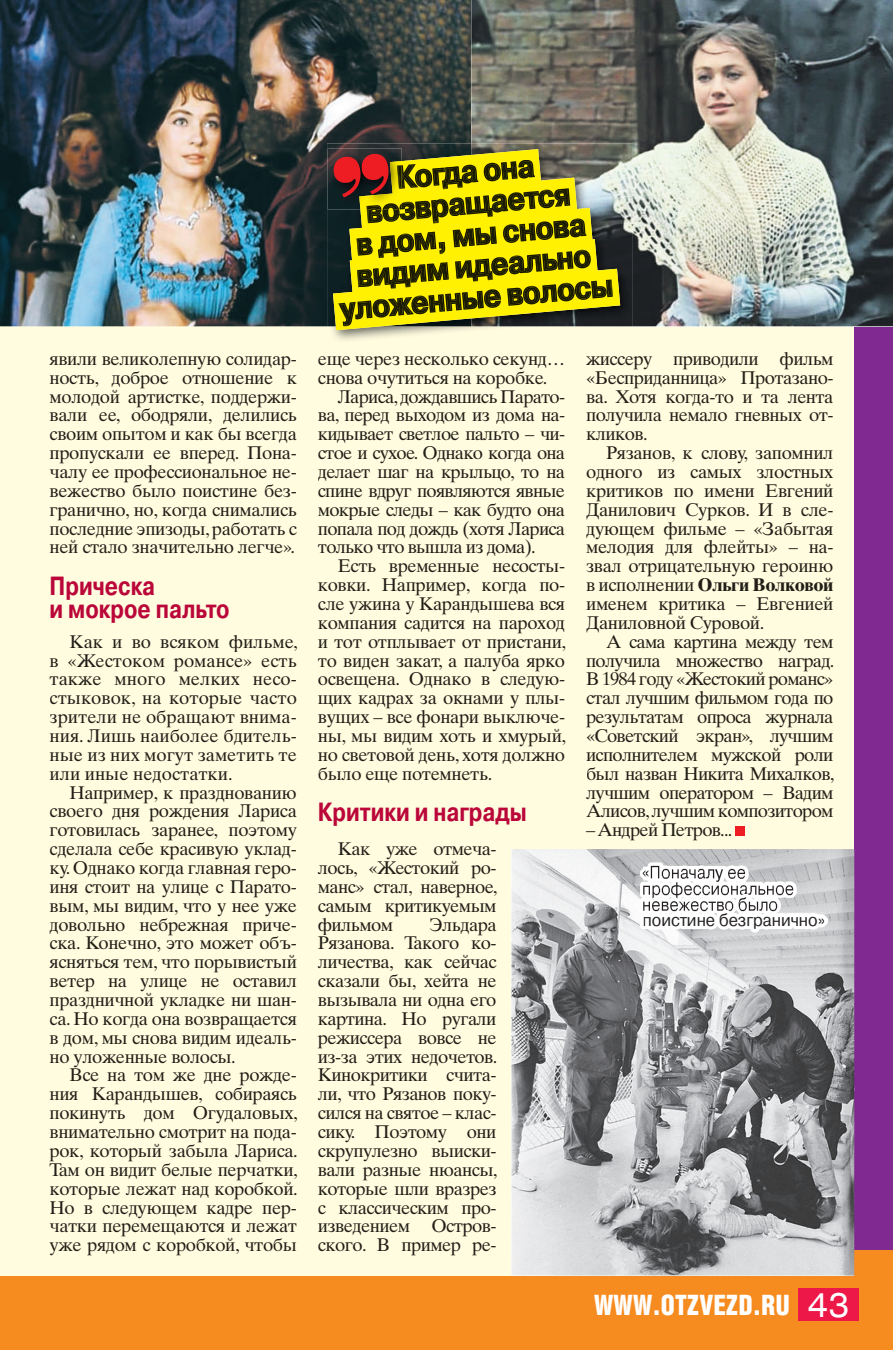
<style>
.page{position:relative;width:893px;height:1350px;background:#fff}
.page>*{position:absolute;margin:0;border:0;box-sizing:border-box;transform-origin:0 0}
.t1{font:700 31.5px/31.5px "Pragmatica";color:#191a00;text-align:center;scale:.9 1}
.t2{font:900 28.18px "Helios Cond";color:#fff;scale:.92 1}
.t3{font:700 26.25px/22.8px "Pragmatica";color:#ba0639;scale:.81 1}
.t4{font:18.38px/18.9px "Times Ten LTCYR";letter-spacing:-.02em;color:#211e17;text-align:justify}
.t5{font:18.38px "Times Ten LTCYR";letter-spacing:-.04em;color:#211e17}
.t6{font:17.5px "Pragmatica";color:#231f20;scale:.93 1}
.s1{font-weight:700}
.s2{font-family:"Helios Ext";font-weight:400;font-size:33.43px}
</style>
<div class="page">
<div style="left:0;top:0;width:893px;height:1349px;background:#802990"></div>
<div style="left:0;top:1250px;width:893px;height:99px;background:#f68b1f"></div>
<div style="left:0;top:27px;width:853px;height:1248px;background:#fffce0"></div>
<div style="left:798px;top:1288px;width:60px;height:32px;background:#ed1748"></div>
<div style="left:735px;top:826px;width:10px;height:10px;background:#ee1d23"></div>
<img style="left:0;top:0;width:471px;height:326px">
<img style="left:471px;top:0;width:422px;height:326px">
<img style="left:327px;top:326px;width:306px;height:14px">
<img style="left:327px;top:143px;width:306px;height:183px">
<img style="left:328px;top:148px;width:74px;height:62px">
<svg style="left:333px;top:149px;width:287px;height:181px;background:#b0a416"></svg>
<img style="left:511px;top:849px;width:343px;height:426px">
<svg style="left:640px;top:909px;width:188px;height:23px;background:#f6f6f7"></svg>
<img style="left:640px;top:862px;width:157px;height:51px">
<p class="t4" style="left:50px;top:349px;width:249px">явили великолепную солидар&shy;ность, доброе отношение к молодой артистке, поддержи&shy;вали ее, ободряли, делились своим опытом и как бы всегда пропускали ее вперед. Пона&shy;чалу ее профессиональное не&shy;вежество было поистине без&shy;гранично, но, когда снимались последние эпизоды, работать с ней стало значительно легче».</p>
<h3 class="t3" style="left:50px;top:575px;width:224px">Прическа<br>и мокрое пальто</h3>
<p class="t4" style="left:50px;top:632px;width:250px;text-indent:20px">Как и во всяком фильме, в «Жестоком романсе» есть также много мелких несо&shy;стыковок, на которые часто зрители не обращают внима&shy;ния. Лишь наиболее бдитель&shy;ные из них могут заметить те или иные недостатки.</p>
<p class="t4" style="left:50px;top:782px;width:249px;text-indent:20px">Например, к празднованию своего дня рождения Лариса готовилась заранее, поэтому сделала себе красивую уклад&shy;ку. Однако когда главная геро&shy;иня стоит на улице с Парато&shy;вым, мы видим, что у нее уже довольно небрежная приче&shy;ска. Конечно, это может объ&shy;ясняться тем, что порывистый ветер на улице не оставил праздничной укладке ни шан&shy;са. Но когда она возвращается в дом, мы снова видим идеаль&shy;но уложенные волосы.</p>
<p class="t4" style="left:50px;top:1065px;width:250px;text-indent:20px">Все на том же дне рожде&shy;ния Карандышев, собираясь покинуть дом Огудаловых, внимательно смотрит на пода&shy;рок, который забыла Лариса.<br>Там он видит белые перчатки, которые лежат над коробкой.<br>Но в следующем кадре пер&shy;чатки перемещаются и лежат уже рядом с коробкой, чтобы</p>
<h1 class="t1" style="left:362px;top:165px;width:230px;rotate:-5deg">Когда она возв а ается</h1>
<h1 class="t1" style="left:352px;top:198px;width:155px;text-align:left;text-indent:78px;rotate:-5deg">р щ вдо ,</h1>
<h1 class="t1" style="left:412px;top:224px;width:193px;rotate:-5deg">м мы снова</h1>
<h1 class="t1" style="left:355px;top:261px;width:263px;rotate:-5deg">видим идеально</h1>
<h1 class="t1" style="left:338px;top:294px;width:307px;rotate:-5deg">уложенные волосы</h1>
<p class="t4" style="left:318px;top:349px;width:249px">еще через несколько секунд…</p>
<p class="t4" style="left:318px;top:368px;width:231px">снова очутиться на коробке.</p>
<p class="t5" style="left:338px;top:385px;width:229px">Лариса, дождавшись Парато-</p>
<p class="t5" style="left:318px;top:404px;width:249px">ва, перед выходом из дома на-</p>
<p class="t5" style="left:318px;top:423px;width:249px">кидывает светлое пальто – чи-</p>
<p class="t5" style="left:318px;top:442px;width:249px">стое и сухое. Однако когда она</p>
<p class="t5" style="left:318px;top:461px;width:249px">делает шаг на крыльцо, то на</p>
<p class="t5" style="left:318px;top:479px;width:249px">спине вдруг появляются явные</p>
<p class="t5" style="left:318px;top:498px;width:249px">мокрые следы – как будто она</p>
<p class="t5" style="left:318px;top:517px;width:249px">попала под дождь (хотя Лариса</p>
<p class="t5" style="left:318px;top:536px;width:219px">только что вышла из дома).</p>
<p class="t4" style="left:338px;top:556px;width:229px">Есть временные несосты-</p>
<p class="t4" style="left:318px;top:575px;width:249px">ковки. Например, когда по-</p>
<p class="t4" style="left:318px;top:594px;width:249px">сле ужина у Карандышева вся</p>
<p class="t4" style="left:318px;top:613px;width:249px">компания садится на пароход</p>
<p class="t4" style="left:318px;top:632px;width:250px">и тот отплывает от пристани,</p>
<p class="t4" style="left:318px;top:650px;width:249px">то виден закат, а палуба ярко</p>
<p class="t4" style="left:318px;top:669px;width:249px">освещена. Однако в следую-</p>
<p class="t4" style="left:318px;top:688px;width:249px">щих кадрах за окнами у плы-</p>
<p class="t4" style="left:318px;top:707px;width:249px">вущих – все фонари выключе-</p>
<p class="t4" style="left:318px;top:726px;width:250px">ны, мы видим хоть и хмурый,</p>
<p class="t4" style="left:318px;top:745px;width:249px">но световой день, хотя должно</p>
<p class="t4" style="left:318px;top:764px;width:176px">было еще потемнеть.</p>
<h3 class="t3" style="left:318px;top:801px;width:259px">Критики и награды</h3>
<p class="t4" style="left:318px;top:839px;width:181px;text-indent:20px">Как уже отмеча&shy;лось, «Жестокий ро&shy;манс» стал, наверное, самым критикуемым фильмом</p>
<p class="t4" style="left:318px;top:914px;width:181px;text-indent:112px">Эльдара Рязанова. Такого ко&shy;личества, как сейчас сказали бы, хейта не вызывала ни одна его картина. Но ругали режиссера вовсе не из-за этих недочетов.<br>Кинокритики счита&shy;ли, что Рязанов поку&shy;сился на святое – клас&shy;сику. Поэтому они скрупулезно выиски&shy;вали разные нюансы, которые шли вразрез с классическим про&shy;изведением Остров&shy;ского. В пример ре-</p>
<p class="t4" style="left:586px;top:349px;width:249px">жиссеру приводили фильм «Бесприданница» Протазано&shy;ва. Хотя когда-то и та лента получила немало гневных от&shy;кликов.</p>
<p class="t4" style="left:586px;top:443px;width:249px;text-indent:20px">Рязанов, к слову, запомнил одного из самых злостных критиков по имени Евгений Данилович Сурков. И в сле&shy;дующем фильме – «Забытая мелодия для флейты» – на&shy;звал отрицательную героиню в исполнении <span class="s1">Ольги Волковой </span>именем критика – Евгенией Даниловной Суровой.</p>
<p class="t4" style="left:586px;top:632px;width:250px;text-indent:20px">А сама картина между тем получила множество наград.<br>В 1984 году «Жестокий романс» стал лучшим фильмом года по результатам опроса журнала «Советский экран», лучшим исполнителем мужской роли был назван Никита Михалков, лучшим оператором – Вадим Алисов, лучшим композитором</p>
<p class="t5" style="left:586px;top:819px;width:148px">– Андрей Петров...</p>
<p class="t6" style="left:642px;top:908px;width:198px">поистине безгранично»</p>
<h2 class="t2" style="left:594px;top:1289px;width:279px">WWW.OTZVEZD.RU <span class="s2">43</span></h2>
</div>
